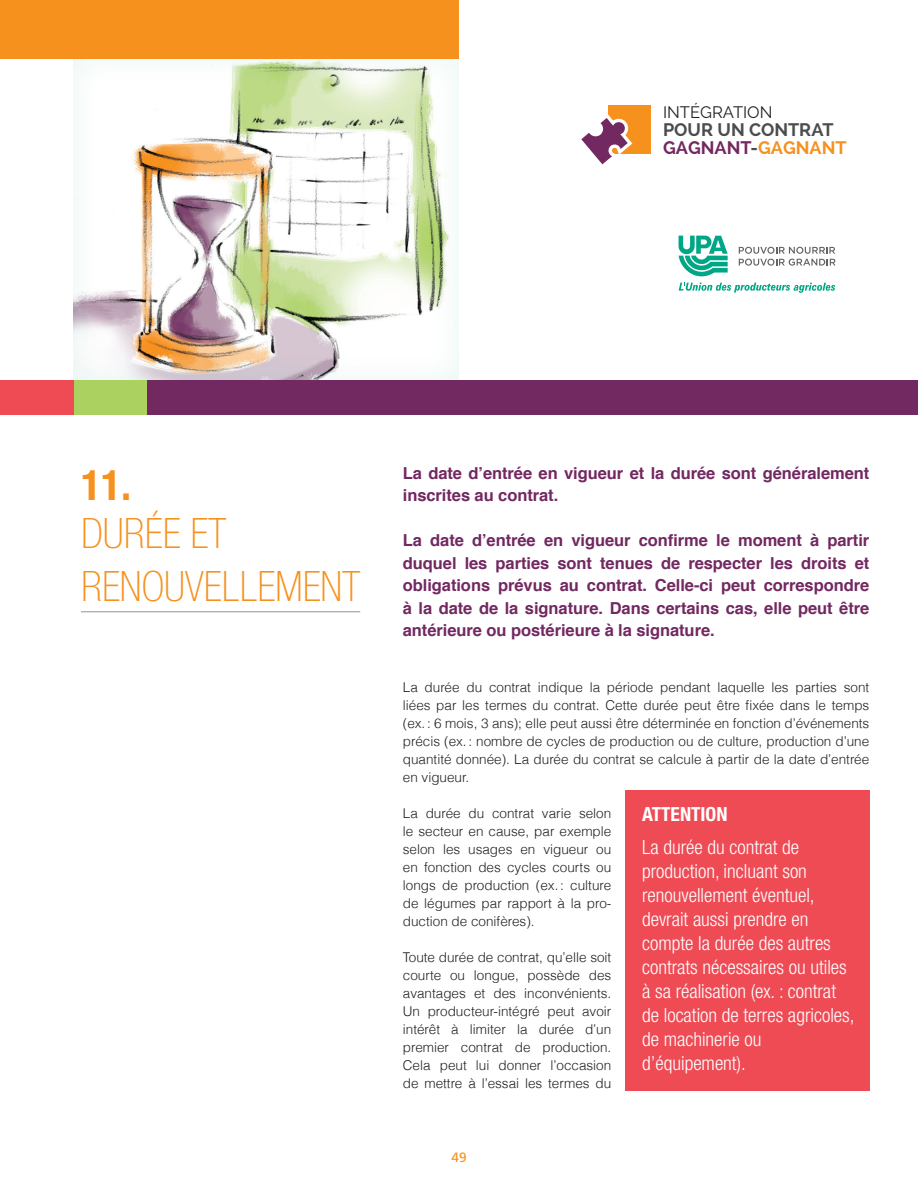
<style>
.page{position:relative;width:918px;height:1188px;background:#fff}
.page>*{position:absolute;margin:0;border:0;box-sizing:border-box;transform-origin:0 0}
.t1{font:100 condensed 42px/52.5px "Helvetica Neue";color:#f6911e}
.t2{font:700 condensed 42px "Helvetica Neue";color:#f6911e}
.t3{font:300 condensed 19.5px/24px "Helvetica Neue";color:#fff}
.t4{font:700 condensed 19.5px "Helvetica Neue";color:#fff}
.t5{font:700 18px/18px "Raleway";color:#4b4c4d}
.t6{font:700 16.5px/22.5px "Helvetica";letter-spacing:-.005em;color:#722861}
.t7{font:16.5px "Raleway";color:#231f20}
.t8{font:300 13.5px/18px "Helvetica";color:#231f20;text-align:justify}
.t9{font:13.5px "Frutiger";color:#f6911e}
.s1{color:#722861}
.s2{color:#f6911e}
</style>
<div class="page">
<div style="left:608px;top:105px;width:43px;height:49px;background:#f6911e"></div>
<svg style="left:581px;top:114px;width:52px;height:51px"></svg>
<div style="left:73px;top:57px;width:389px;height:325px;background:#00a786;opacity:.1"></div>
<div style="left:0;top:0;width:459px;height:58px;background:#f6911e"></div>
<div style="left:0;top:380px;width:75px;height:34px;background:#ef4b55"></div>
<div style="left:75px;top:380px;width:73px;height:34px;background:#abd261"></div>
<div style="left:147px;top:380px;width:771px;height:34px;background:#722861"></div>
<hr style="left:81px;top:611px;width:279px;height:1px;background:#939598">
<svg style="left:739px;top:247px;width:97px;height:19px"></svg>
<svg style="left:679px;top:236px;width:49px;height:40px"></svg>
<svg style="left:679px;top:283px;width:156px;height:10px"></svg>
<div style="left:625px;top:790px;width:244px;height:301px;background:#ef4b55"></div>
<p class="t7" style="left:663px;top:103px;width:111px">INTÉGRATION</p>
<h3 class="t5" style="left:663px;top:121px;width:185px">POUR UN CONTRAT<br><span class="s1">GAGNANT</span>-<span class="s2">GAGNANT</span></h3>
<h1 class="t2" style="left:81px;top:460px;width:52px">11.</h1>
<h1 class="t1" style="left:81px;top:507px;width:281px">DURÉE ET<br>RENOUVELLEMENT</h1>
<p class="t6" style="left:403px;top:462px;width:468px">La date d’entrée en vigueur et la durée sont généralement inscrites au contrat.</p>
<p class="t6" style="left:403px;top:530px;width:468px;text-align:justify">La date d’entrée en vigueur confirme le moment à partir duquel les parties sont tenues de respecter les droits et obligations prévus au contrat. Celle-ci peut correspondre à la date de la signature. Dans certains cas, elle peut être antérieure ou postérieure à la signature.</p>
<p class="t8" style="left:403px;top:678px;width:468px">La durée du contrat indique la période pendant laquelle les parties sont liées par les termes du contrat. Cette durée peut être fixée dans le temps (ex.: 6 mois, 3 ans); elle peut aussi être déterminée en fonction d’événements précis (ex.: nombre de cycles de production ou de culture, production d’une quantité donnée). La durée du contrat se calcule à partir de la date d’entrée en vigueur.</p>
<p class="t8" style="left:403px;top:803px;width:210px">La durée du contrat varie selon le secteur en cause, par exemple selon les usages en vigueur ou en fonction des cycles courts ou longs de production (ex.: culture de légumes par rapport à la pro&shy;duction de conifères).</p>
<p class="t8" style="left:403px;top:947px;width:210px">Toute durée de contrat, qu’elle soit courte ou longue, possède des avantages et des inconvénients.<br>Un producteur-intégré peut avoir intérêt à limiter la durée d’un premier contrat de production.<br>Cela peut lui donner l’occasion de mettre à l’essai les termes du</p>
<h2 class="t4" style="left:642px;top:802px;width:87px">ATTENTION</h2>
<p class="t3" style="left:642px;top:835px;width:214px">La durée du contrat de production, incluant son renouvellement éventuel, devrait aussi prendre en compte la durée des autres contrats nécessaires ou utiles à sa réalisation (ex. : contrat de location de terres agricoles, de machinerie ou d’équipement).</p>
<p class="t9" style="left:451px;top:1149px;width:17px">49</p>
</div>
